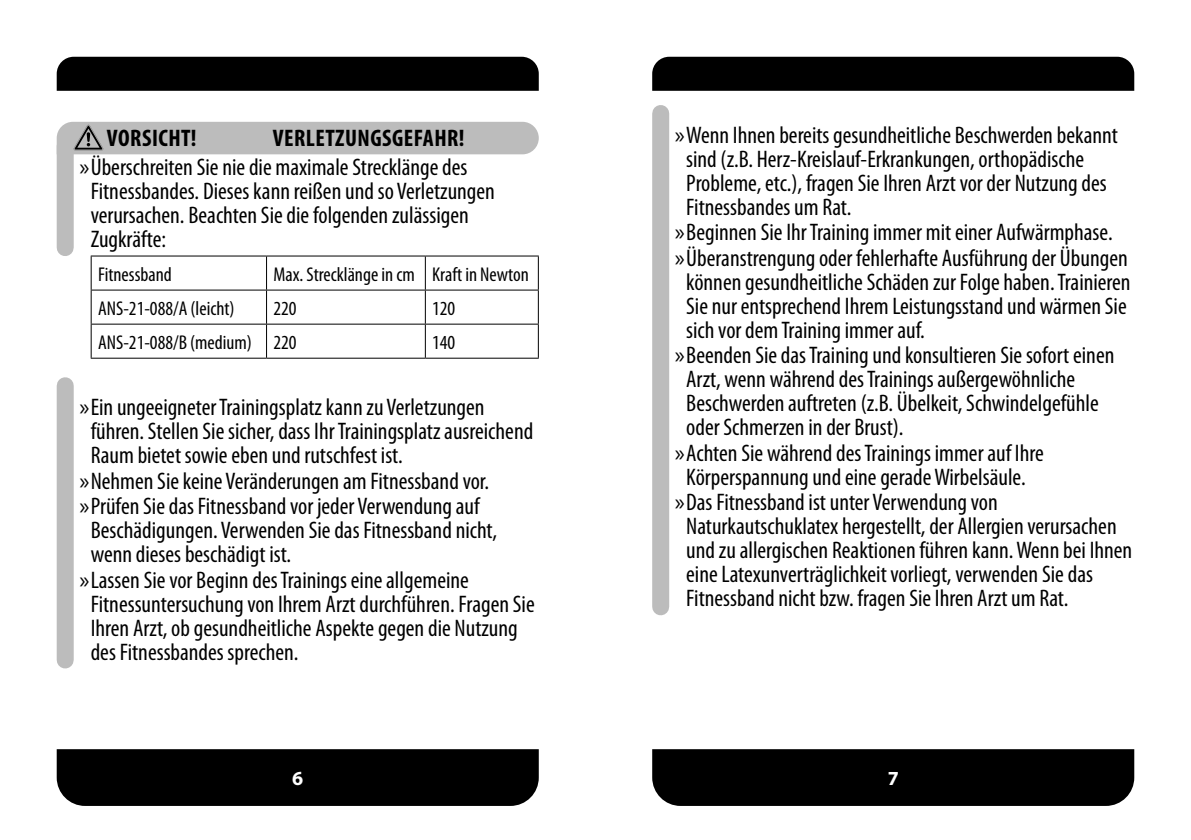
<style>
.page{position:relative;width:1191px;height:840px;background:#fff}
.page>*{position:absolute;margin:0;border:0;box-sizing:border-box;transform-origin:0 0}
.t1{font:condensed 24px/24px "Myriad Pro";color:#000;text-align:right}
.t2{font:700 condensed 24px "Myriad Pro";letter-spacing:.02em;color:#000}
.t3{font:condensed 20px "Myriad Pro";color:#000}
.t4{font:700 20px "Myriad Pro";color:#fff}
.s1{font-weight:700}
.s2{font-stretch:normal}
</style>
<div class="page">
<div style="left:57px;top:57px;width:482px;height:34px;background:#000"></div>
<div style="left:652px;top:57px;width:482px;height:34px;background:#000"></div>
<div style="left:57px;top:749px;width:482px;height:56px;background:#000"></div>
<div style="left:652px;top:749px;width:482px;height:56px;background:#000"></div>
<div style="left:57px;top:146px;width:17px;height:101px;background:#bcbcbc"></div>
<div style="left:57px;top:385px;width:17px;height:274px;background:#bcbcbc"></div>
<div style="left:57px;top:122px;width:482px;height:32px;background:#bcbcbc"></div>
<hr style="left:91px;top:290px;width:1px;height:33px;background:#000">
<hr style="left:266px;top:290px;width:1px;height:33px;background:#000">
<hr style="left:425px;top:290px;width:1px;height:33px;background:#000">
<hr style="left:538px;top:290px;width:1px;height:33px;background:#000">
<hr style="left:91px;top:323px;width:175px;height:1px;background:#000">
<hr style="left:91px;top:324px;width:1px;height:33px;background:#000">
<hr style="left:266px;top:323px;width:159px;height:1px;background:#000">
<hr style="left:266px;top:324px;width:1px;height:33px;background:#000">
<hr style="left:425px;top:323px;width:114px;height:1px;background:#000">
<hr style="left:425px;top:324px;width:1px;height:33px;background:#000">
<hr style="left:538px;top:324px;width:1px;height:33px;background:#000">
<hr style="left:91px;top:357px;width:175px;height:1px;background:#000">
<hr style="left:266px;top:357px;width:159px;height:1px;background:#000">
<hr style="left:425px;top:357px;width:114px;height:1px;background:#000">
<hr style="left:91px;top:255px;width:175px;height:1px;background:#000">
<hr style="left:91px;top:256px;width:1px;height:33px;background:#000">
<hr style="left:266px;top:255px;width:159px;height:1px;background:#000">
<hr style="left:266px;top:256px;width:1px;height:33px;background:#000">
<hr style="left:425px;top:255px;width:114px;height:1px;background:#000">
<hr style="left:425px;top:256px;width:1px;height:33px;background:#000">
<hr style="left:538px;top:256px;width:1px;height:33px;background:#000">
<hr style="left:91px;top:289px;width:175px;height:1px;background:#000">
<hr style="left:266px;top:289px;width:159px;height:1px;background:#000">
<hr style="left:425px;top:289px;width:114px;height:1px;background:#000">
<div style="left:652px;top:113px;width:17px;height:493px;background:#bcbcbc"></div>
<p class="t2" style="left:107px;top:122px;width:91px">VORSICHT!</p>
<p class="t1" style="left:79px;top:122px;width:389px;line-height:29.6px"><span class="s1">VERLETZUNGSGEFAHR!<br></span><span class="s2">»</span>Überschreiten Sie nie die maximale Strecklänge des</p>
<p class="t1" style="left:91px;top:179px;width:406px;text-align:left">Fitnessbandes. Dieses kann reißen und so Verletzungen verursachen. Beachten Sie die folgenden zulässigen<br>Zugkräfte:</p>
<p class="t3" style="left:98px;top:262px;width:75px">Fitnessband</p>
<p class="t3" style="left:273px;top:262px;width:257px">Max. Strecklänge in cm Kraft in Newton</p>
<p class="t3" style="left:98px;top:296px;width:138px">ANS-21-088/A (leicht)</p>
<p class="t3" style="left:273px;top:296px;width:25px">220</p>
<p class="t3" style="left:432px;top:296px;width:25px">120</p>
<p class="t3" style="left:98px;top:330px;width:200px">ANS-21-088/B (medium) 220</p>
<p class="t3" style="left:432px;top:330px;width:25px">140</p>
<p class="t1" style="left:79px;top:394px;width:407px"><span class="s2">»</span>Ein ungeeigneter Trainingsplatz kann zu Verletzungen</p>
<p class="t1" style="left:91px;top:418px;width:444px">führen. Stellen Sie sicher, dass Ihr Trainingsplatz ausreichend</p>
<p class="t1" style="left:91px;top:442px;width:313px">Raum bietet sowie eben und rutschfest ist.</p>
<p class="t1" style="left:79px;top:468px;width:411px"><span class="s2">»</span>Nehmen Sie keine Veränderungen am Fitnessband vor.</p>
<p class="t1" style="left:79px;top:493px;width:402px"><span class="s2">»</span>Prüfen Sie das Fitnessband vor jeder Verwendung auf</p>
<p class="t1" style="left:91px;top:517px;width:408px">Beschädigungen. Verwenden Sie das Fitnessband nicht,</p>
<p class="t1" style="left:91px;top:541px;width:202px">wenn dieses beschädigt ist.</p>
<p class="t1" style="left:79px;top:567px;width:391px"><span class="s2">»</span>Lassen Sie vor Beginn des Trainings eine allgemeine</p>
<p class="t1" style="left:91px;top:591px;width:445px">Fitnessuntersuchung von Ihrem Arzt durchführen. Fragen Sie</p>
<p class="t1" style="left:91px;top:615px;width:428px">Ihren Arzt, ob gesundheitliche Aspekte gegen die Nutzung</p>
<p class="t1" style="left:91px;top:639px;width:209px">des Fitnessbandes sprechen.</p>
<p class="t1" style="left:675px;top:123px;width:444px"><span class="s2">»</span>Wenn Ihnen bereits gesundheitliche Beschwerden bekannt</p>
<p class="t1" style="left:686px;top:147px;width:399px">sind (z.B. Herz-Kreislauf-Erkrankungen, orthopädische</p>
<p class="t1" style="left:686px;top:171px;width:422px">Probleme, etc.), fragen Sie Ihren Arzt vor der Nutzung des</p>
<p class="t1" style="left:686px;top:195px;width:167px">Fitnessbandes um Rat.</p>
<p class="t1" style="left:675px;top:220px;width:439px"><span class="s2">»</span>Beginnen Sie Ihr Training immer mit einer Aufwärmphase.</p>
<p class="t1" style="left:675px;top:245px;width:454px"><span class="s2">»</span>Überanstrengung oder fehlerhafte Ausführung der Übungen</p>
<p class="t1" style="left:686px;top:269px;width:446px">können gesundheitliche Schäden zur Folge haben. Trainieren</p>
<p class="t1" style="left:686px;top:293px;width:442px">Sie nur entsprechend Ihrem Leistungsstand und wärmen Sie</p>
<p class="t1" style="left:686px;top:317px;width:240px">sich vor dem Training immer auf.</p>
<p class="t1" style="left:675px;top:343px;width:441px"><span class="s2">»</span>Beenden Sie das Training und konsultieren Sie sofort einen</p>
<p class="t1" style="left:686px;top:367px;width:390px">Arzt, wenn während des Trainings außergewöhnliche</p>
<p class="t1" style="left:686px;top:391px;width:414px">Beschwerden auftreten (z.B. Übelkeit, Schwindelgefühle</p>
<p class="t1" style="left:686px;top:415px;width:219px">oder Schmerzen in der Brust).</p>
<p class="t1" style="left:675px;top:440px;width:370px"><span class="s2">»</span>Achten Sie während des Trainings immer auf Ihre</p>
<p class="t1" style="left:686px;top:464px;width:341px">Körperspannung und eine gerade Wirbelsäule.</p>
<p class="t1" style="left:675px;top:490px;width:324px"><span class="s2">»</span>Das Fitnessband ist unter Verwendung von</p>
<p class="t1" style="left:686px;top:514px;width:432px">Naturkautschuklatex hergestellt, der Allergien verursachen</p>
<p class="t1" style="left:686px;top:538px;width:447px">und zu allergischen Reaktionen führen kann. Wenn bei Ihnen</p>
<p class="t1" style="left:686px;top:562px;width:408px">eine Latexunverträglichkeit vorliegt, verwenden Sie das</p>
<p class="t1" style="left:686px;top:586px;width:384px">Fitnessband nicht bzw. fragen Sie Ihren Arzt um Rat.</p>
<p class="t4" style="left:292px;top:764px;width:13px">6</p>
<p class="t4" style="left:887px;top:764px;width:13px">7</p>
</div>
